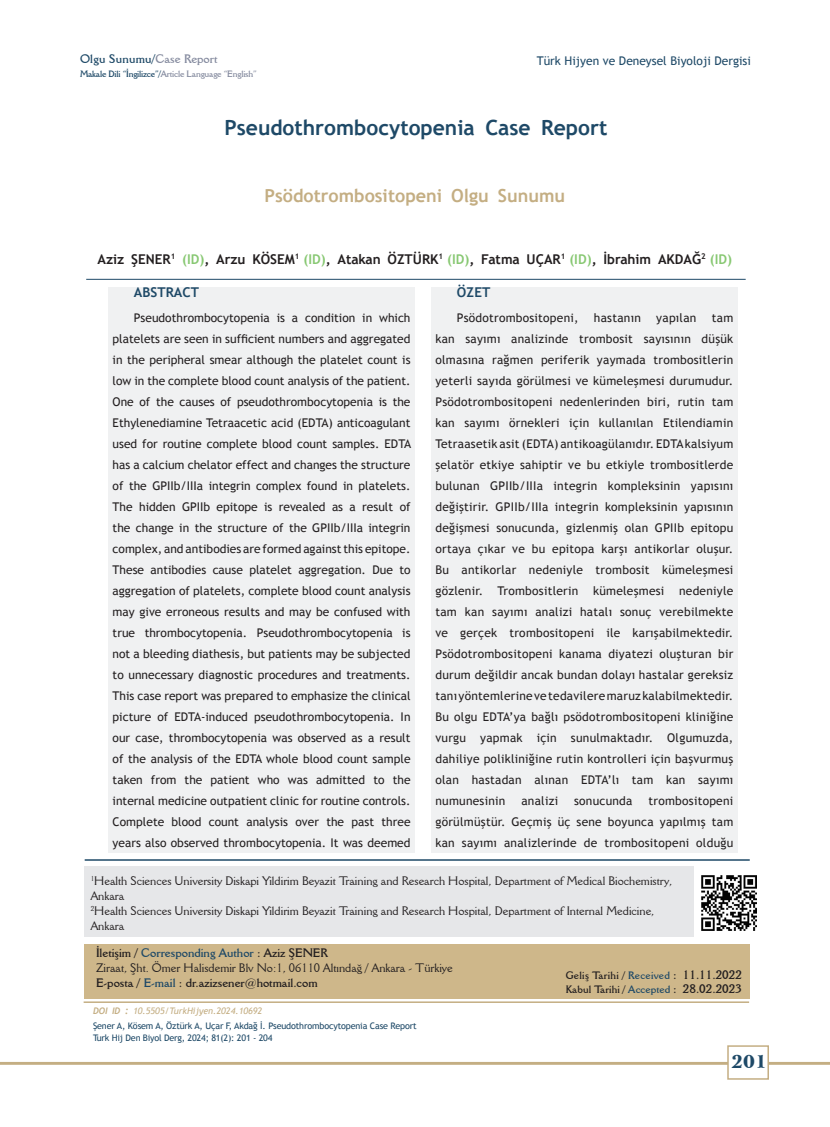
<style>
.page{position:relative;width:830px;height:1127px;background:#fff}
.page>*{position:absolute;margin:0;border:0;box-sizing:border-box;transform-origin:0 0}
.üst_başlık{font:700 21px "Trebuchet MS";color:#1e4967}
.üst_başlık-2{font:700 18px "Trebuchet MS";color:#c4ae83}
.metin{font:900 18px "Arrus BT";color:#1e4967}
.metin-2{font:700 13.5px "Trebuchet MS";color:#231f20}
.metin-3{font:700 13.5px "Trebuchet MS";color:#1e4967}
.metin-4{font:12px/21px "Trebuchet MS";letter-spacing:.02em;color:#231f20;text-align:justify}
.yazarlar{font:12px/15px "Della Robbia BT";color:#231f20}
.yazarlar-2{font:700 12px "Della Robbia BT";color:#231f20}
.metin-5{font:12px "Trebuchet MS";color:#1e4967}
.metin-6{font:700 12px "Della Robbia BT";letter-spacing:.01em;color:#1e4967}
.yazarlar-3{font:700 10.5px "Della Robbia BT";letter-spacing:.03em;color:#231f20}
.yazarlar-4{font:700 10.5px "Della Robbia BT";letter-spacing:.01em;color:#231f20}
.metin-7{font:9px "Trebuchet MS";letter-spacing:-.015em;color:#1e4967}
.metin-8{font:700 9px "Della Robbia BT";letter-spacing:-.02em;color:#858b9f}
.metin-9{font:italic 9px "Trebuchet MS";color:#c4ae83}
.s1{color:#858b9f}
.s2{color:#1e4967}
.s3{color:#88c873}
.s4{font-family:"Trebuchet";font-weight:700}
.s5{font-family:"Trebuchet";font-weight:700;font-size:10.5px}
.s6{font-size:12px}
</style>
<div class="page">
<hr style="left:0;top:1062px;width:829px;height:3px;background:#c4ae83">
<div style="left:726px;top:1045px;width:42px;height:34px;background:#fff;border:2px solid #c4ae83"></div>
<div style="left:431px;top:287px;width:306px;height:566px;background:#f0f1f2"></div>
<div style="left:108px;top:287px;width:306px;height:566px;background:#f0f1f2"></div>
<div style="left:85px;top:866px;width:608px;height:71px;background:#e6e7e9"></div>
<hr style="left:84px;top:1001px;width:664px;height:2px;background:#c4ae83">
<hr style="left:85px;top:859px;width:664px;height:2px;background:#1e4967">
<div style="left:84px;top:943px;width:664px;height:55px;background:#ceb78a"></div>
<hr style="left:86px;top:279px;width:659px;height:1px;background:#1e4967">
<img style="left:701px;top:875px;width:55px;height:56px">
<p class="metin-6" style="left:80px;top:52px;width:139px">Olgu Sunumu/<span class="s1">Case Report</span></p>
<p class="metin-8" style="left:80px;top:69px;width:178px"><span class="s2">Makale Dili “İngilizce”/</span>Article Language “English”</p>
<p class="metin-5" style="left:536px;top:54px;width:215px">Türk Hijyen ve Deneysel Biyoloji Dergisi</p>
<p class="üst_başlık" style="left:224px;top:114px;width:384px">Pseudothrombocytopenia Case Report</p>
<p class="üst_başlık-2" style="left:264px;top:184px;width:302px">Psödotrombositopeni Olgu Sunumu</p>
<p class="metin-2" style="left:97px;top:250px;width:635px">Aziz ŞENER<sup>1</sup> <span class="s3">(ID)</span>, Arzu KÖSEM<sup>1</sup> <span class="s3">(ID)</span>, Atakan ÖZTÜRK<sup>1</sup> <span class="s3">(ID)</span>, Fatma UÇAR<sup>1</sup> <span class="s3">(ID)</span>, İbrahim AKDAĞ<sup>2</sup> <span class="s3">(ID)</span></p>
<p class="metin-3" style="left:456px;top:284px;width:35px">ÖZET</p>
<p class="metin-4" style="left:456px;top:308px;width:123px">Psödotrombositopeni,</p>
<p class="metin-4" style="left:593px;top:308px;width:48px">hastanın</p>
<p class="metin-4" style="left:656px;top:308px;width:42px">yapılan</p>
<p class="metin-3" style="left:134px;top:284px;width:67px">ABSTRACT</p>
<p class="metin-4" style="left:112px;top:308px;width:300px;text-indent:21px">Pseudothrombocytopenia is a condition in which platelets are seen in sufficient numbers and aggregated in the peripheral smear although the platelet count is low in the complete blood count analysis of the patient.<br>One of the causes of pseudothrombocytopenia is the Ethylenediamine Tetraacetic acid (EDTA) anticoagulant used for routine complete blood count samples. EDTA has a calcium chelator effect and changes the structure of the GPIIb/IIIa integrin complex found in platelets.<br>The hidden GPIIb epitope is revealed as a result of the change in the structure of the GPIIb/IIIa integrin complex, and antibodies are formed against this epitope.<br>These antibodies cause platelet aggregation. Due to aggregation of platelets, complete blood count analysis may give erroneous results and may be confused with true thrombocytopenia. Pseudothrombocytopenia is not a bleeding diathesis, but patients may be subjected to unnecessary diagnostic procedures and treatments.<br>This case report was prepared to emphasize the clinical picture of EDTA-induced pseudothrombocytopenia. In our case, thrombocytopenia was observed as a result of the analysis of the EDTA whole blood count sample taken from the patient who was admitted to the internal medicine outpatient clinic for routine controls.<br>Complete blood count analysis over the past three years also observed thrombocytopenia. It was deemed</p>
<p class="metin-4" style="left:435px;top:308px;width:299px;text-indent:276px">tam kan sayımı analizinde trombosit sayısının düşük olmasına rağmen periferik yaymada trombositlerin yeterli sayıda görülmesi ve kümeleşmesi durumudur.<br>Psödotrombositopeni nedenlerinden biri, rutin tam kan sayımı örnekleri için kullanılan Etilendiamin Tetraasetik asit (EDTA) antikoagülanıdır. EDTA kalsiyum şelatör etkiye sahiptir ve bu etkiyle trombositlerde bulunan GPIIb/IIIa integrin kompleksinin yapısını değiştirir. GPIIb/IIIa integrin kompleksinin yapısının değişmesi sonucunda, gizlenmiş olan GPIIb epitopu ortaya çıkar ve bu epitopa karşı antikorlar oluşur.<br>Bu antikorlar nedeniyle trombosit kümeleşmesi gözlenir. Trombositlerin kümeleşmesi nedeniyle tam kan sayımı analizi hatalı sonuç verebilmekte ve gerçek trombositopeni ile karışabilmektedir.<br>Psödotrombositopeni kanama diyatezi oluşturan bir durum değildir ancak bundan dolayı hastalar gereksiz tanı yöntemlerine ve tedavilere maruz kalabilmektedir.<br>Bu olgu EDTA’ya bağlı psödotrombositopeni kliniğine vurgu yapmak için sunulmaktadır. Olgumuzda, dahiliye polikliniğine rutin kontrolleri için başvurmuş olan hastadan alınan EDTA’lı tam kan sayımı numunesinin</p>
<p class="metin-4" style="left:435px;top:791px;width:299px;text-indent:213px">trombositopeni görülmüştür. Geçmiş üç sene boyunca yapılmış tam kan sayımı analizlerinde de trombositopeni olduğu</p>
<p class="metin-4" style="left:521px;top:791px;width:38px">analizi</p>
<p class="metin-4" style="left:574px;top:791px;width:60px">sonucunda</p>
<p class="yazarlar" style="left:91px;top:873px;width:583px"><sup>1</sup>Health Sciences University Diskapi Yildirim Beyazit Training and Research Hospital, Department of Medical Biochemistry,<br>Ankara</p>
<p class="yazarlar" style="left:91px;top:903px;width:565px"><sup>2</sup>Health Sciences University Diskapi Yildirim Beyazit Training and Research Hospital, Department of Internal Medicine,<br>Ankara</p>
<p class="yazarlar-2" style="left:96px;top:946px;width:233px">İletişim / <span class="s2">Corresponding Author</span> : Aziz ŞENER</p>
<p class="yazarlar" style="left:96px;top:960px;width:358px">Ziraat, Şht. Ömer Halisdemir Blv No:1, 06110 Altındağ / Ankara - Türkiye</p>
<p class="yazarlar-2" style="left:96px;top:976px;width:223px">E-posta / <span class="s2">E-mail</span> : dr.azizsener@hotmail.com</p>
<p class="metin-9" style="left:93px;top:1005px;width:171px"><span class="s4">DOI ID</span> <span class="s5">:</span> 10.5505/TurkHijyen.2024.10692</p>
<p class="metin-7" style="left:93px;top:1021px;width:325px">Şener A, Kösem A, Öztürk A, Uçar F, Akdağ İ. Pseudothrombocytopenia Case Report</p>
<p class="metin-7" style="left:93px;top:1033px;width:181px">Turk Hij Den Biyol Derg, 2024; 81(2): 201 - 204</p>
<p class="yazarlar-2" style="left:682px;top:967px;width:60px">11.11.2022</p>
<p class="yazarlar-2" style="left:682px;top:981px;width:60px">28.02.2023</p>
<p class="yazarlar-3" style="left:565px;top:969px;width:112px">Geliş Tarihi / <span class="s2">Received</span> <span class="s6">:</span></p>
<p class="yazarlar-4" style="left:565px;top:983px;width:112px">Kabul Tarihi / <span class="s2">Accepted</span> <span class="s6">:</span></p>
<p class="metin" style="left:731px;top:1050px;width:37px">201</p>
</div>
